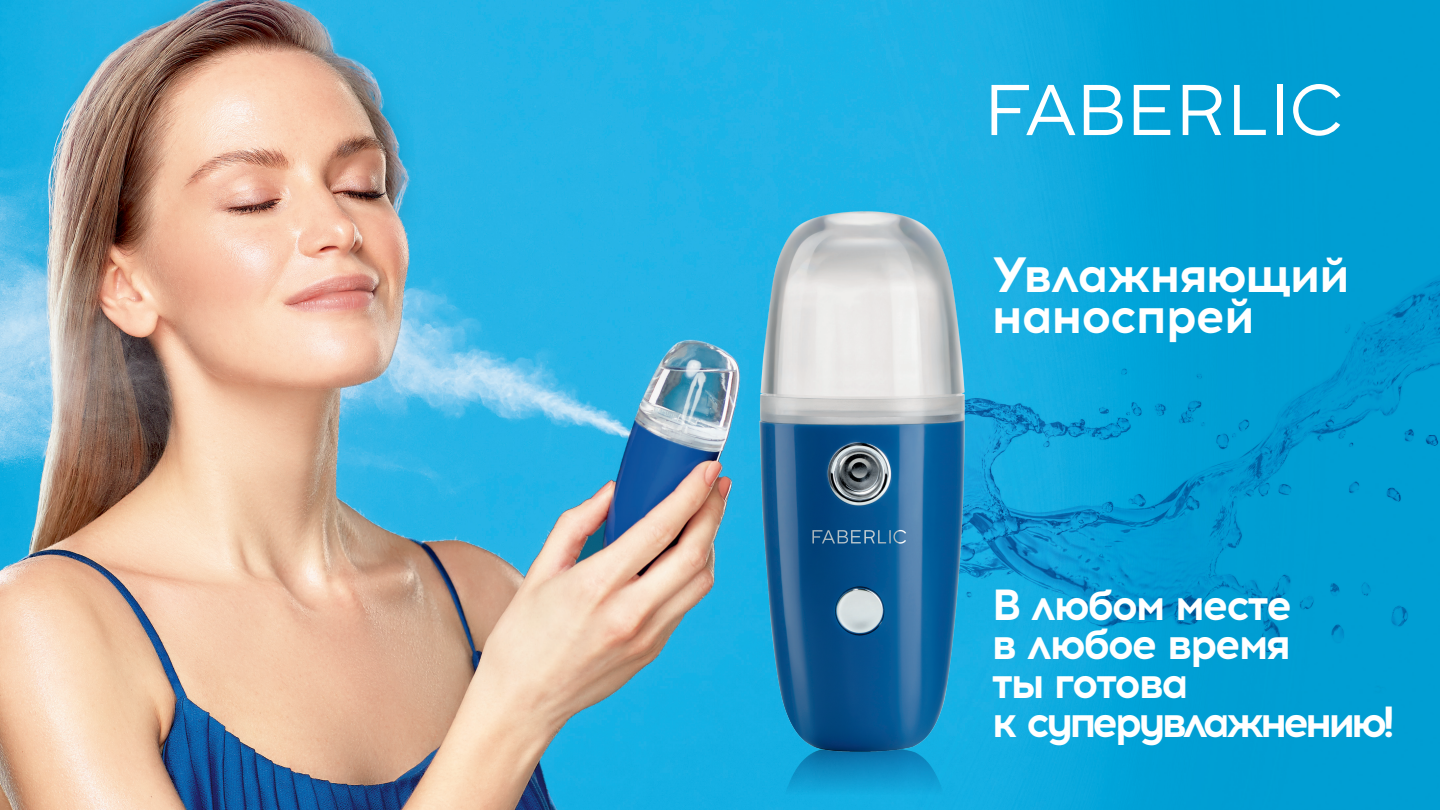
<style>
.page{position:relative;width:1440px;height:810px;background:#fff}
.page>*{position:absolute;margin:0;border:0;box-sizing:border-box;transform-origin:0 0}
.t1{font:700 49.5px "Acrom";letter-spacing:-.04em;color:#fff}
.t2{font:700 43.5px "Acrom";letter-spacing:-.075em;color:#fff}
.t3{font:700 43.5px "Acrom";letter-spacing:-.11em;color:#fff}
</style>
<div class="page">
<img style="left:0;top:0;width:1440px;height:810px">
<img style="left:757px;top:746px;width:211px;height:49px">
<img style="left:780px;top:136px;width:660px;height:623px">
<img style="left:760px;top:212px;width:204px;height:539px">
<svg style="left:1134px;top:85px;width:36px;height:50px"></svg>
<svg style="left:1234px;top:85px;width:32px;height:50px"></svg>
<div style="left:1278px;top:85px;width:5px;height:50px;background:#fff"></div>
<svg style="left:1183px;top:85px;width:38px;height:50px"></svg>
<svg style="left:991px;top:85px;width:84px;height:50px"></svg>
<svg style="left:1084px;top:85px;width:39px;height:50px"></svg>
<svg style="left:1293px;top:84px;width:48px;height:52px"></svg>
<p class="t1" style="left:992px;top:240px;width:360px">Увлажняющий</p>
<p class="t1" style="left:992px;top:280px;width:265px">наноспрей</p>
<p class="t2" style="left:992px;top:574px;width:303px">В любом месте</p>
<p class="t2" style="left:992px;top:613px;width:301px">в любое время</p>
<p class="t2" style="left:992px;top:652px;width:199px">ты готова</p>
<p class="t3" style="left:992px;top:691px;width:405px">к суперувлажнению!</p>
</div>
